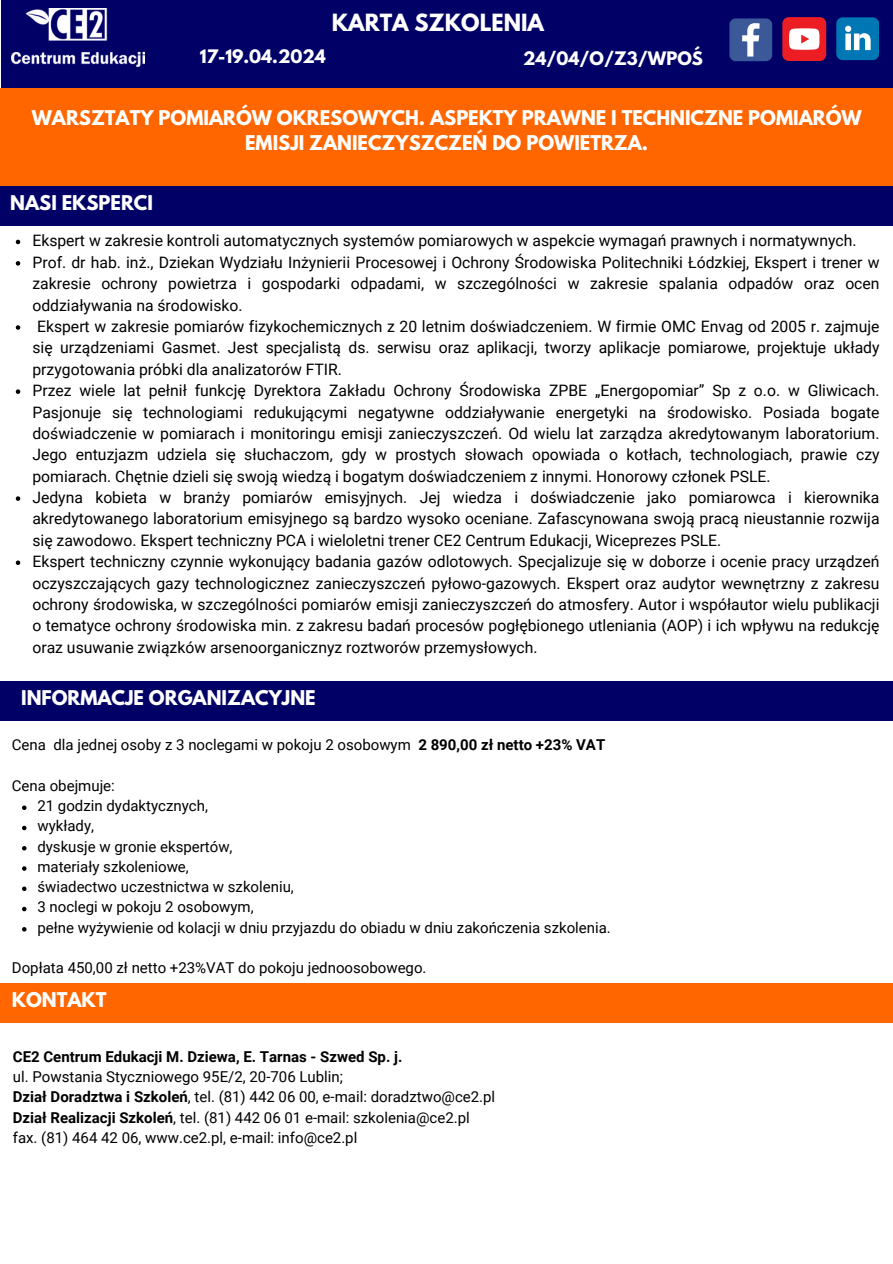
<style>
.page{position:relative;width:893px;height:1264px;background:#fff}
.page>*{position:absolute;margin:0;border:0;box-sizing:border-box;transform-origin:0 0}
.t1{font:700 21px "League Spartan";color:#fff}
.t2{font:700 18px/24.8px "League Spartan";color:#fff;text-align:center}
.t3{font:700 16.5px "League Spartan";color:#fff}
.t4{font:15.75px/21.3px "Roboto";color:#000;text-align:justify}
.t5{font:15px/20.2px "Roboto";color:#000}
.t6{font:700 15px "Roboto";color:#000}
.s1{font-weight:700}
</style>
<div class="page">
<div style="left:1px;top:0;width:891px;height:88px;background:#006"></div>
<img style="left:12px;top:9px;width:133px;height:57px">
<div style="left:0;top:88px;width:892px;height:98px;background:#f60"></div>
<div style="left:0;top:186px;width:892px;height:39px;background:#006"></div>
<svg style="left:729px;top:18px;width:43px;height:43px;background:#576fa6"></svg>
<svg style="left:782px;top:17px;width:44px;height:44px;background:#eb5f67"></svg>
<svg style="left:836px;top:17px;width:43px;height:43px;background:#2c8abf"></svg>
<svg style="left:16px;top:240px;width:4px;height:4px"></svg>
<svg style="left:16px;top:261px;width:4px;height:4px"></svg>
<svg style="left:16px;top:325px;width:4px;height:5px"></svg>
<svg style="left:16px;top:389px;width:4px;height:5px"></svg>
<svg style="left:16px;top:496px;width:4px;height:5px"></svg>
<svg style="left:16px;top:560px;width:4px;height:5px"></svg>
<div style="left:0;top:681px;width:892px;height:39px;background:#006"></div>
<svg style="left:22px;top:805px;width:5px;height:5px"></svg>
<svg style="left:22px;top:825px;width:5px;height:5px"></svg>
<svg style="left:22px;top:846px;width:5px;height:4px"></svg>
<svg style="left:22px;top:866px;width:5px;height:4px"></svg>
<svg style="left:22px;top:886px;width:5px;height:5px"></svg>
<svg style="left:22px;top:906px;width:5px;height:5px"></svg>
<svg style="left:22px;top:927px;width:5px;height:4px"></svg>
<div style="left:0;top:983px;width:892px;height:39px;background:#f60"></div>
<h1 class="t1" style="left:332px;top:12px;width:214px">KARTA SZKOLENIA</h1>
<h2 class="t3" style="left:200px;top:49px;width:127px">17-19.04.2024</h2>
<h2 class="t3" style="left:523px;top:50px;width:181px">24/04/O/Z3/WPOŚ</h2>
<p class="t2" style="left:32px;top:108px;width:831px">WARSZTATY POMIARÓW OKRESOWYCH. ASPEKTY PRAWNE I TECHNICZNE POMIARÓW<br>EMISJI ZANIECZYSZCZEŃ DO POWIETRZA.</p>
<p class="t2" style="left:10px;top:192px;width:144px">NASI EKSPERCI</p>
<p class="t4" style="left:32px;top:230px;width:825px">Ekspert w zakresie kontroli automatycznych systemów pomiarowych w aspekcie wymagań prawnych i normatywnych.</p>
<p class="t4" style="left:32px;top:252px;width:848px">Prof. dr hab. inż., Dziekan Wydziału Inżynierii Procesowej i Ochrony Środowiska Politechniki Łódzkiej, Ekspert i trener w zakresie ochrony powietrza i gospodarki odpadami, w szczególności w zakresie spalania odpadów oraz ocen oddziaływania na środowisko.</p>
<h2 class="t4" style="left:32px;top:316px;width:848px">Ekspert w zakresie pomiarów fizykochemicznych z 20 letnim doświadczeniem. W firmie OMC Envag od 2005 r. zajmuje się urządzeniami Gasmet. Jest specjalistą ds. serwisu oraz aplikacji, tworzy aplikacje pomiarowe, projektuje układy przygotowania próbki dla analizatorów FTIR.</h2>
<h2 class="t4" style="left:32px;top:380px;width:848px">Przez wiele lat pełnił funkcję Dyrektora Zakładu Ochrony Środowiska ZPBE „Energopomiar” Sp z o.o. w Gliwicach.<br>Pasjonuje się technologiami redukującymi negatywne oddziaływanie energetyki na środowisko. Posiada bogate doświadczenie w pomiarach i monitoringu emisji zanieczyszczeń. Od wielu lat zarządza akredytowanym laboratorium.<br>Jego entuzjazm udziela się słuchaczom, gdy w prostych słowach opowiada o kotłach, technologiach, prawie czy pomiarach. Chętnie dzieli się swoją wiedzą i bogatym doświadczeniem z innymi. Honorowy członek PSLE.</h2>
<p class="t4" style="left:32px;top:487px;width:848px">Jedyna kobieta w branży pomiarów emisyjnych. Jej wiedza i doświadczenie jako pomiarowca i kierownika akredytowanego laboratorium emisyjnego są bardzo wysoko oceniane. Zafascynowana swoją pracą nieustannie rozwija się zawodowo. Ekspert techniczny PCA i wieloletni trener CE2 Centrum Edukacji, Wiceprezes PSLE.</p>
<p class="t4" style="left:32px;top:551px;width:848px">Ekspert techniczny czynnie wykonujący badania gazów odlotowych. Specjalizuje się w doborze i ocenie pracy urządzeń oczyszczających gazy technologicznez zanieczyszczeń pyłowo-gazowych. Ekspert oraz audytor wewnętrzny z zakresu ochrony środowiska, w szczególności pomiarów emisji zanieczyszczeń do atmosfery. Autor i współautor wielu publikacji o tematyce ochrony środowiska min. z zakresu badań procesów pogłębionego utleniania (AOP) i ich wpływu na redukcję oraz usuwanie związków arsenoorganicznyz roztworów przemysłowych.</p>
<p class="t2" style="left:21px;top:687px;width:296px">INFORMACJE ORGANIZACYJNE</p>
<p class="t5" style="left:12px;top:735px;width:400px">Cena dla jednej osoby z 3 noclegami w pokoju 2 osobowym</p>
<p class="t6" style="left:418px;top:736px;width:188px">2 890,00 zł netto +23% VAT</p>
<p class="t5" style="left:37px;top:775px;width:197px;text-indent:-25px">Cena obejmuje:<br>21 godzin dydaktycznych, wykłady,<br>dyskusje w gronie ekspertów,</p>
<p class="t5" style="left:37px;top:856px;width:153px">materiały szkoleniowe,</p>
<h2 class="t5" style="left:37px;top:876px;width:258px">świadectwo uczestnictwa w szkoleniu,</h2>
<p class="t5" style="left:37px;top:897px;width:218px">3 noclegi w pokoju 2 osobowym,</p>
<p class="t5" style="left:37px;top:917px;width:575px">pełne wyżywienie od kolacji w dniu przyjazdu do obiadu w dniu zakończenia szkolenia.</p>
<p class="t5" style="left:12px;top:957px;width:416px">Dopłata 450,00 zł netto +23%VAT do pokoju jednoosobowego.</p>
<p class="t2" style="left:12px;top:989px;width:96px">KONTAKT</p>
<p class="t6" style="left:13px;top:1047px;width:391px">CE2 Centrum Edukacji M. Dziewa, E. Tarnas - Szwed Sp. j.</p>
<p class="t5" style="left:13px;top:1066px;width:331px">ul. Powstania Styczniowego 95E/2, 20-706 Lublin;</p>
<p class="t5" style="left:13px;top:1087px;width:484px"><span class="s1">Dział Doradztwa i Szkoleń</span>, tel. (81) 442 06 00, e-mail: doradztwo@ce2.pl</p>
<p class="t5" style="left:13px;top:1107px;width:458px"><span class="s1">Dział Realizacji Szkoleń</span>, tel. (81) 442 06 01 e-mail: szkolenia@ce2.pl</p>
<p class="t5" style="left:13px;top:1127px;width:346px">fax. (81) 464 42 06, www.ce2.pl, e-mail: info@ce2.pl</p>
</div>
